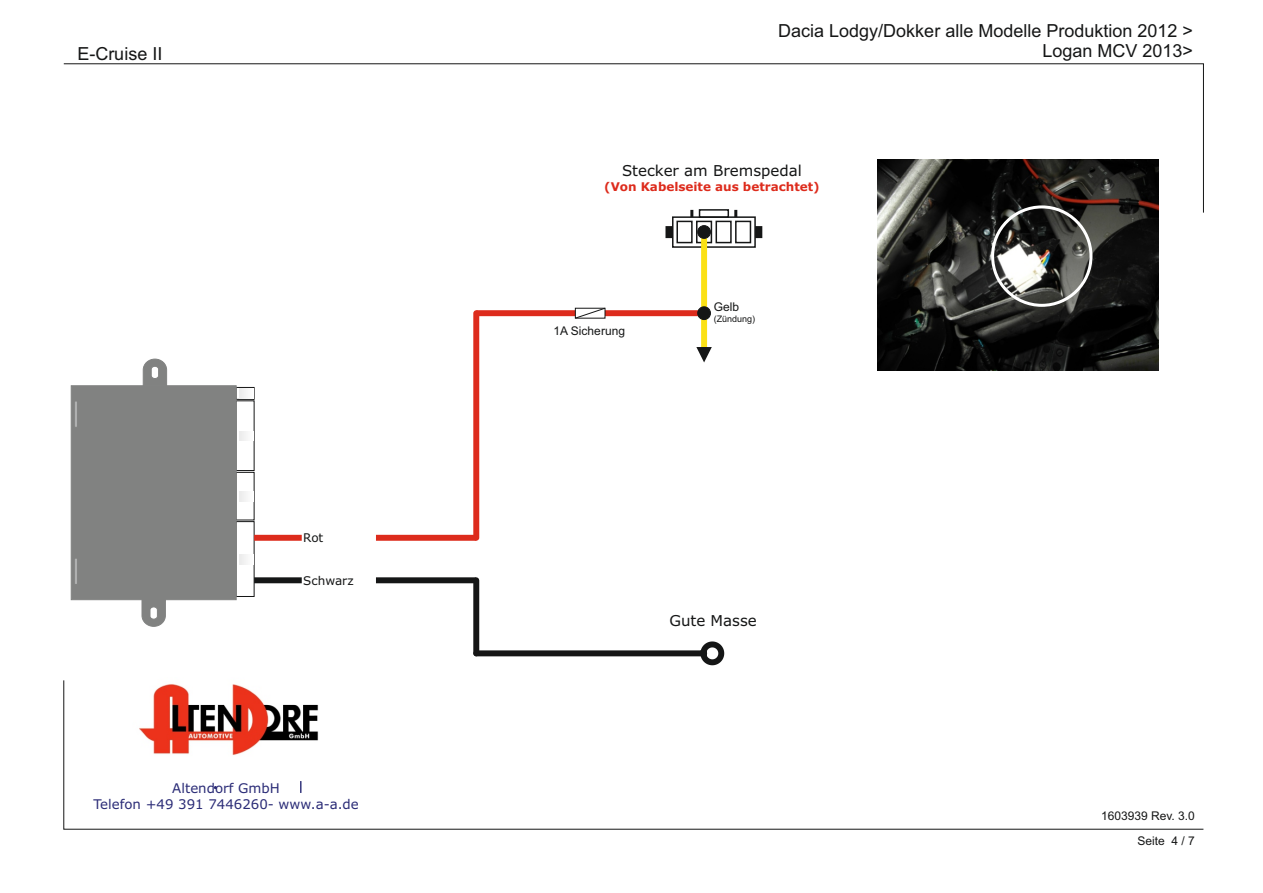
<style>
.page{position:relative;width:1263px;height:893px;background:#fff}
.page>*{position:absolute;margin:0;border:0;box-sizing:border-box;transform-origin:0 0}
.t1{font:18px/20.1px "Arial";color:#151616;text-align:right}
.t2{font:15px "Verdana";color:#151616}
.t3{font:13.35px/16.2px "Verdana";color:#2b2c77;text-align:center}
.t4{font:12px "Arial";color:#151616}
.t5{font:700 12px "Verdana";color:#dd2b1c}
.t6{font:12px "Verdana";color:#151616}
.t7{font:9px "Arial";color:#151616}
</style>
<div class="page">
<svg style="left:63px;top:63px;width:1141px;height:150px"></svg>
<svg style="left:63px;top:680px;width:1141px;height:149px"></svg>
<svg style="left:71px;top:359px;width:183px;height:268px"></svg>
<div style="left:676px;top:221px;width:17px;height:22px;border:2px solid #151616"></div>
<div style="left:696px;top:221px;width:16px;height:22px;border:2px solid #151616"></div>
<div style="left:715px;top:221px;width:17px;height:22px;border:2px solid #151616"></div>
<div style="left:735px;top:221px;width:16px;height:22px;border:2px solid #151616"></div>
<div style="left:672px;top:216px;width:84px;height:32px;border:2px solid #151616"></div>
<div style="left:699px;top:209px;width:30px;height:9px;border:2px solid #151616"></div>
<svg style="left:734px;top:210px;width:3px;height:7px"></svg>
<svg style="left:690px;top:210px;width:3px;height:7px"></svg>
<div style="left:755px;top:226px;width:7px;height:12px;background:#151616"></div>
<div style="left:665px;top:226px;width:8px;height:12px;background:#151616"></div>
<img style="left:877px;top:159px;width:281px;height:211px">
<div style="left:473px;top:313px;width:6px;height:225px;background:#dd2b1c"></div>
<div style="left:476px;top:310px;width:228px;height:6px;background:#dd2b1c"></div>
<div style="left:701px;top:232px;width:6px;height:115px;background:#fbe116"></div>
<div style="left:697px;top:225px;width:14px;height:14px;background:#151616;border:1px solid #151616;border-radius:50%"></div>
<svg style="left:574px;top:307px;width:32px;height:12px"></svg>
<svg style="left:696px;top:347px;width:16px;height:15px"></svg>
<div style="left:697px;top:307px;width:14px;height:13px;background:#151616;border:1px solid #151616;border-radius:50%"></div>
<div style="left:376px;top:535px;width:100px;height:6px;background:#dd2b1c"></div>
<div style="left:254px;top:535px;width:48px;height:6px;background:#dd2b1c"></div>
<div style="left:473px;top:580px;width:6px;height:73px;background:#151616"></div>
<svg style="left:473px;top:641px;width:251px;height:24px"></svg>
<div style="left:376px;top:577px;width:100px;height:6px;background:#151616"></div>
<div style="left:254px;top:577px;width:48px;height:6px;background:#151616"></div>
<div style="left:991px;top:205px;width:101px;height:102px;border:3px solid #fff;border-radius:50%"></div>
<img style="left:132px;top:680px;width:197px;height:80px">
<svg style="left:300px;top:781px;width:1px;height:12px"></svg>
<p class="t1" style="left:77px;top:45px;width:87px">E-Cruise II</p>
<p class="t6" style="left:303px;top:533px;width:22px">Rot</p>
<p class="t6" style="left:303px;top:576px;width:52px">Schwarz</p>
<p class="t3" style="left:93px;top:781px;width:267px">Altendorf GmbH<br>Telefon +49 391 7446260- www.a-a.de</p>
<p class="t1" style="left:778px;top:22px;width:416px">Dacia Lodgy/Dokker alle Modelle Produktion 2012 &gt;<br>Logan MCV 2013&gt;</p>
<p class="t2" style="left:622px;top:164px;width:181px">Stecker am Bremspedal</p>
<p class="t5" style="left:604px;top:182px;width:217px">(Von Kabelseite aus betrachtet)</p>
<p class="t4" style="left:554px;top:326px;width:73px">1A Sicherung</p>
<p class="t4" style="left:714px;top:303px;width:27px">Gelb</p>
<p class="t7" style="left:714px;top:315px;width:43px">(Zündung)</p>
<p class="t2" style="left:669px;top:614px;width:89px">Gute Masse</p>
<p class="t4" style="left:1101px;top:811px;width:95px">1603939 Rev. 3.0</p>
<p class="t4" style="left:1137px;top:837px;width:59px">Seite 4 / 7</p>
</div>
